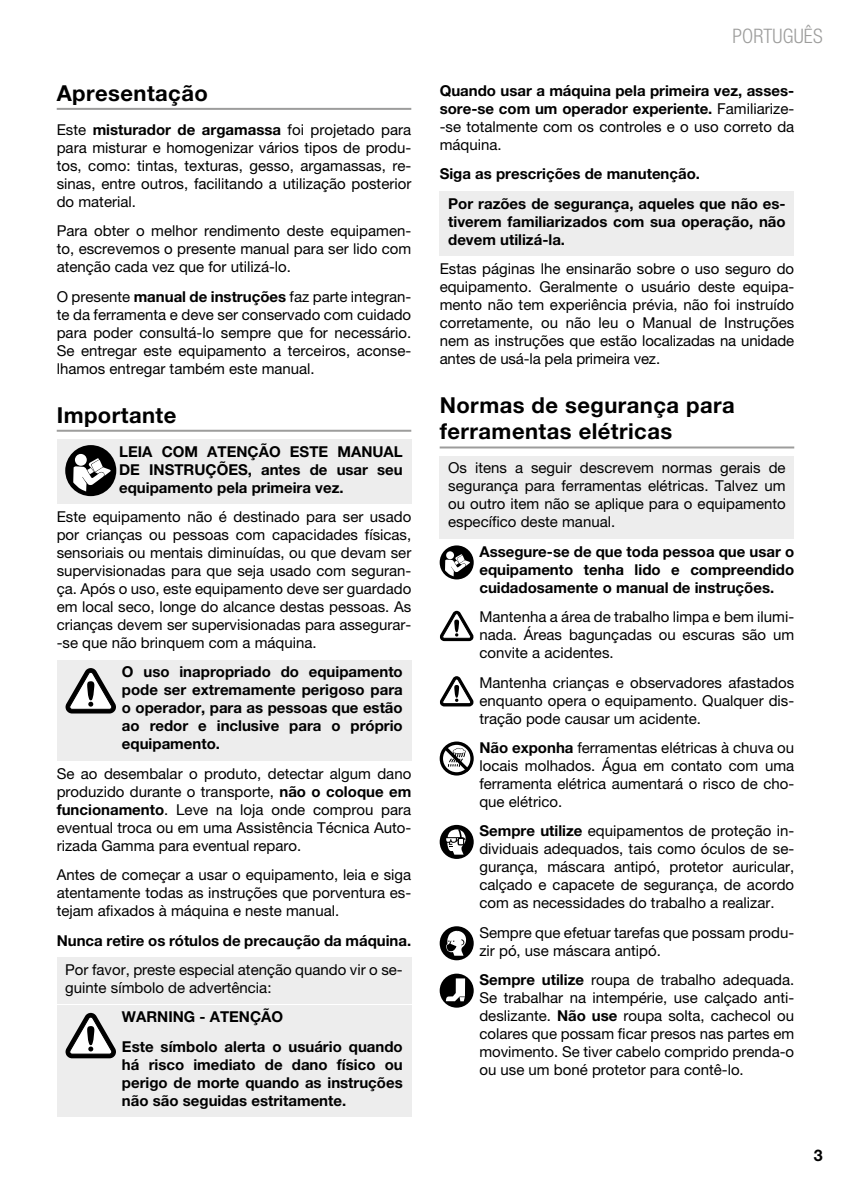
<style>
.page{position:relative;width:851px;height:1191px;background:#fff}
.page>*{position:absolute;margin:0;border:0;box-sizing:border-box;transform-origin:0 0}
.t1{font:700 22px/26.4px "Helvetica Neue LT Pro";letter-spacing:.02em;color:#000}
.t2{font:300 condensed 20px "Helvetica Neue LT Pro";letter-spacing:.01em;color:#9d9d9c}
.t3{font:700 16px "Helvetica Neue LT Pro";color:#000}
.t4{font:15px/18px "Helvetica Neue LT Pro";color:#000;text-align:justify}
.t5{font:700 15px/18px "Helvetica Neue LT Pro";color:#000;text-align:justify}
.s1{font-weight:700}
.s2{font-weight:400}
</style>
<div class="page">
<hr style="left:57px;top:108px;width:354px;height:2px;background:#9d9d9c">
<hr style="left:57px;top:430px;width:354px;height:2px;background:#9d9d9c">
<div style="left:57px;top:439px;width:354px;height:65px;background:#ededed"></div>
<div style="left:57px;top:660px;width:354px;height:100px;background:#ededed"></div>
<div style="left:57px;top:957px;width:354px;height:47px;background:#ededed"></div>
<div style="left:57px;top:1004px;width:354px;height:29px;background:#ededed"></div>
<div style="left:57px;top:1034px;width:354px;height:82px;background:#ededed"></div>
<div style="left:65px;top:445px;width:51px;height:51px;background:#000;border-radius:50%"></div>
<div style="left:75px;top:454px;width:12px;height:12px;background:#fff;border-radius:50%"></div>
<svg style="left:73px;top:458px;width:39px;height:33px"></svg>
<svg style="left:65px;top:668px;width:51px;height:45px"></svg>
<svg style="left:65px;top:1013px;width:51px;height:45px"></svg>
<div style="left:439px;top:191px;width:355px;height:65px;background:#ededed"></div>
<hr style="left:439px;top:446px;width:355px;height:2px;background:#9d9d9c">
<div style="left:439px;top:456px;width:355px;height:82px;background:#ededed"></div>
<div style="left:439px;top:545px;width:34px;height:34px;background:#000;border-radius:50%"></div>
<svg style="left:446px;top:551px;width:8px;height:8px"></svg>
<svg style="left:445px;top:554px;width:26px;height:22px"></svg>
<svg style="left:440px;top:611px;width:33px;height:30px"></svg>
<svg style="left:440px;top:676px;width:33px;height:30px"></svg>
<svg style="left:439px;top:741px;width:34px;height:34px"></svg>
<svg style="left:443px;top:745px;width:27px;height:27px"></svg>
<svg style="left:444px;top:747px;width:25px;height:24px"></svg>
<div style="left:439px;top:825px;width:34px;height:34px;background:#000;border-radius:50%"></div>
<svg style="left:446px;top:829px;width:19px;height:25px"></svg>
<div style="left:439px;top:926px;width:34px;height:34px;background:#000;border-radius:50%"></div>
<svg style="left:446px;top:931px;width:20px;height:24px"></svg>
<svg style="left:439px;top:973px;width:34px;height:34px"></svg>
<svg style="left:445px;top:978px;width:20px;height:23px"></svg>
<h1 class="t1" style="left:57px;top:79px;width:153px">Apresentação</h1>
<p class="t4" style="left:57px;top:120px;width:356px">Este <span class="s1">misturador de argamassa</span> foi projetado para para misturar e homogenizar vários tipos de produ&shy;tos, como: tintas, texturas, gesso, argamassas, re&shy;sinas, entre outros, facilitando a utilização posterior do material.</p>
<p class="t4" style="left:57px;top:222px;width:356px">Para obter o melhor rendimento deste equipamen&shy;to, escrevemos o presente manual para ser lido com atenção cada vez que for utilizá-lo.</p>
<p class="t4" style="left:57px;top:287px;width:356px">O presente <span class="s1">manual de instruções</span> faz parte integran&shy;te da ferramenta e deve ser conservado com cuidado para poder consultá-lo sempre que for necessário.<br>Se entregar este equipamento a terceiros, aconse&shy;lhamos entregar também este manual.</p>
<h1 class="t1" style="left:57px;top:401px;width:121px">Importante</h1>
<p class="t5" style="left:119px;top:442px;width:285px">LEIA COM ATENÇÃO ESTE MANUAL DE INSTRUÇÕES, antes de usar seu equipamento pela primeira vez.</p>
<p class="t4" style="left:57px;top:507px;width:356px">Este equipamento não é destinado para ser usado por crianças ou pessoas com capacidades físicas, sensoriais ou mentais diminuídas, ou que devam ser supervisionadas para que seja usado com seguran&shy;ça. Após o uso, este equipamento deve ser guardado em local seco, longe do alcance destas pessoas. As crianças devem ser supervisionadas para assegurar--se que não brinquem com a máquina.</p>
<p class="t5" style="left:122px;top:663px;width:282px">O uso inapropriado do equipamento pode ser extremamente perigoso para o operador, para as pessoas que estão ao redor e inclusive para o próprio equipamento.</p>
<p class="t4" style="left:57px;top:764px;width:356px">Se ao desembalar o produto, detectar algum dano produzido durante o transporte, <span class="s1">não o coloque em funcionamento</span>. Leve na loja onde comprou para eventual troca ou em uma Assistência Técnica Auto&shy;rizada Gamma para eventual reparo.</p>
<p class="t4" style="left:57px;top:865px;width:356px">Antes de começar a usar o equipamento, leia e siga atentamente todas as instruções que porventura es&shy;tejam afixados à máquina e neste manual.</p>
<p class="t5" style="left:57px;top:931px;width:356px">Nunca retire os rótulos de precaução da máquina.</p>
<p class="t4" style="left:65px;top:960px;width:339px">Por favor, preste especial atenção quando vir o se&shy;guinte símbolo de advertência:</p>
<p class="t5" style="left:122px;top:1001px;width:282px;line-height:29.4px">WARNING - ATENÇÃO<br>Este símbolo alerta o usuário quando</p>
<p class="t5" style="left:122px;top:1055px;width:282px">há risco imediato de dano físico ou perigo de morte quando as instruções não são seguidas estritamente.</p>
<h2 class="t2" style="left:732px;top:24px;width:92px">PORTUGUÊS</h2>
<p class="t5" style="left:439px;top:81px;width:356px">Quando usar a máquina pela primeira vez, asses&shy;sore-se com um operador experiente. <span class="s2">Familiarize--se totalmente com os controles e o uso correto da máquina.</span></p>
<p class="t5" style="left:448px;top:159px;width:339px;line-height:29.4px;text-indent:-9px">Siga as prescrições de manutenção.<br>Por razões de segurança, aqueles que não es-</p>
<p class="t5" style="left:448px;top:212px;width:339px">tiverem familiarizados com sua operação, não devem utilizá-la.</p>
<p class="t4" style="left:439px;top:259px;width:356px">Estas páginas lhe ensinarão sobre o uso seguro do equipamento. Geralmente o usuário deste equipa&shy;mento não tem experiência prévia, não foi instruído corretamente, ou não leu o Manual de Instruções nem as instruções que estão localizadas na unidade antes de usá-la pela primeira vez.</p>
<h1 class="t1" style="left:439px;top:391px;width:296px">Normas de segurança para ferramentas elétricas</h1>
<p class="t4" style="left:448px;top:459px;width:339px">Os itens a seguir descrevem normas gerais de segurança para ferramentas elétricas. Talvez um ou outro item não se aplique para o equipamento específico deste manual.</p>
<p class="t5" style="left:479px;top:542px;width:316px">Assegure-se de que toda pessoa que usar o equipamento tenha lido e compreendido cuidadosamente o manual de instruções.</p>
<p class="t4" style="left:479px;top:607px;width:316px">Mantenha a área de trabalho limpa e bem ilumi&shy;nada. Áreas bagunçadas ou escuras são um convite a acidentes.</p>
<p class="t4" style="left:479px;top:673px;width:316px">Mantenha crianças e observadores afastados enquanto opera o equipamento. Qualquer dis&shy;tração pode causar um acidente.</p>
<p class="t4" style="left:479px;top:738px;width:316px"><span class="s1">Não exponha</span> ferramentas elétricas à chuva ou locais molhados. Água em contato com uma ferramenta elétrica aumentará o risco de cho&shy;que elétrico.</p>
<p class="t4" style="left:479px;top:821px;width:316px"><span class="s1">Sempre utilize</span> equipamentos de proteção in&shy;dividuais adequados, tais como óculos de se&shy;gurança, máscara antipó, protetor auricular, calçado e capacete de segurança, de acordo com as necessidades do trabalho a realizar.</p>
<p class="t4" style="left:479px;top:923px;width:316px">Sempre que efetuar tarefas que possam produ&shy;zir pó, use máscara antipó.</p>
<p class="t4" style="left:479px;top:970px;width:316px"><span class="s1">Sempre utilize</span> roupa de trabalho adequada.<br>Se trabalhar na intempérie, use calçado anti&shy;deslizante. <span class="s1">Não use</span> roupa solta, cachecol ou colares que possam ficar presos nas partes em movimento. Se tiver cabelo comprido prenda-o ou use um boné protetor para contê-lo.</p>
<p class="t3" style="left:813px;top:1145px;width:10px">3</p>
</div>
